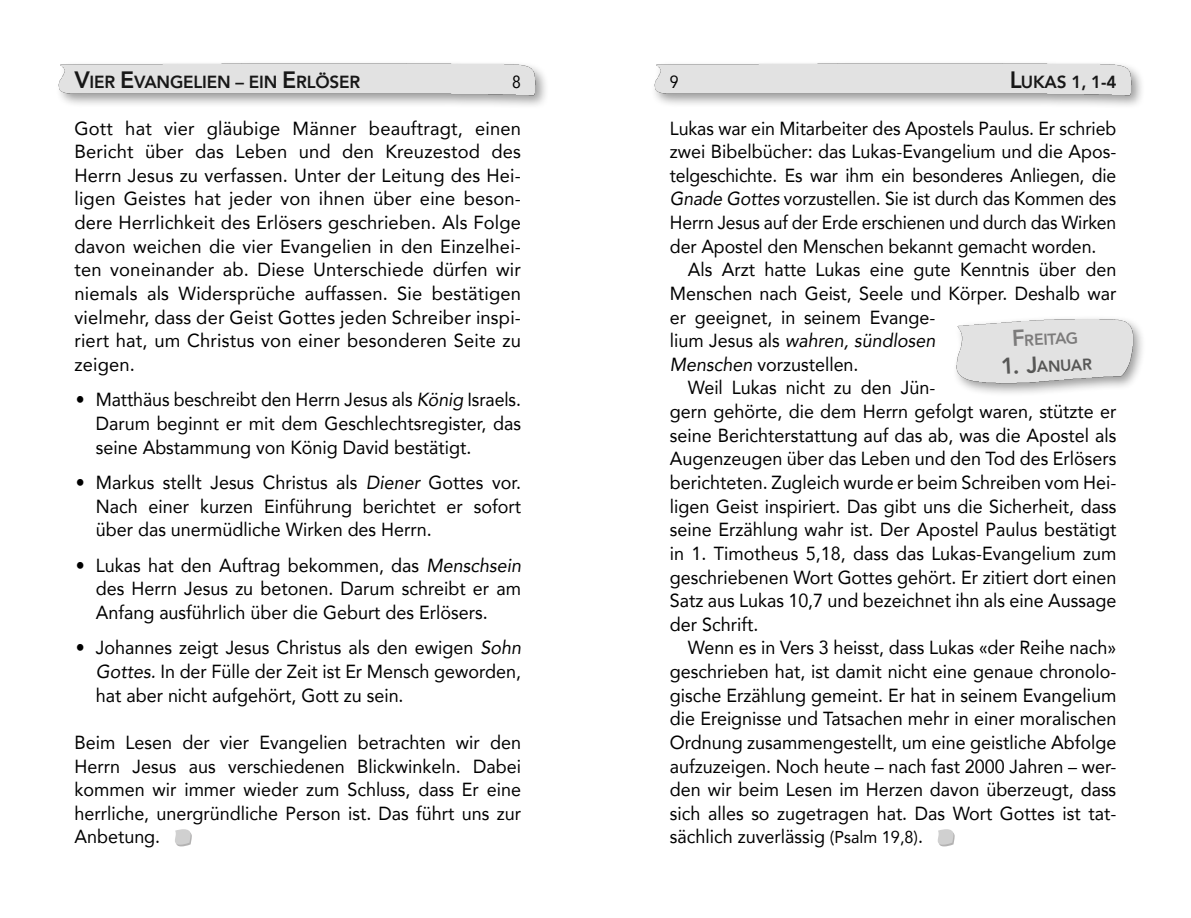
<style>
.page{position:relative;width:1191px;height:918px;background:#fff}
.page>*{position:absolute;margin:0;border:0;box-sizing:border-box;transform-origin:0 0}
.t1{font:87.5px "Textile";color:#d0d0d0}
.t2{font:18.9px/23.6px "Avenir";color:#000;text-align:justify;scale:.95 1}
.t3{font:18.9px/23.6px "Avenir";color:#000;text-align:justify}
.t4{font:18.9px/23.6px "Avenir";color:#000;text-align:justify;scale:.94 1}
.t5{font:800 17.5px "Avenir";letter-spacing:-.01em;color:#000}
.t6{font:17.5px "Avenir";color:#000;scale:.9 1}
.t7{font:800 15.92px "Avenir";color:#575756}
.t8{font:800 15.92px "Avenir";color:#7c7b7b}
.s1{font-size:23.62px}
.s2{font-style:italic}
.s3{font-size:17.15px}
.s4{font-size:22.75px}
</style>
<div class="page">
<div style="left:55px;top:60px;width:495px;height:50px;background:#000;opacity:.4"></div>
<img style="left:55px;top:61px;width:491px;height:38px">
<div style="left:651px;top:60px;width:494px;height:50px;background:#000;opacity:.4"></div>
<img style="left:651px;top:61px;width:490px;height:38px">
<div style="left:952px;top:315px;width:194px;height:82px;background:#000;opacity:.4"></div>
<img style="left:955px;top:315px;width:179px;height:71px">
<p class="t5" style="left:74px;top:69px;width:287px"><span class="s1">V</span>IER <span class="s1">E</span>VANGELIEN – EIN <span class="s1">E</span>RLÖSER</p>
<p class="t5" style="left:1009px;top:69px;width:109px"><span class="s1">L</span>UKAS 1, 1-4</p>
<p class="t4" style="left:670px;top:116px;width:476px">Lukas war ein Mitarbeiter des Apostels Paulus. Er schrieb zwei Bibelbücher: das Lukas-Evangelium und die Apos&shy;telgeschichte. Es war ihm ein besonderes Anliegen, die <span class="s2">Gnade Gottes</span> vorzustellen. Sie ist durch das Kommen des Herrn Jesus auf der Erde erschienen und durch das Wirken der Apostel den Menschen bekannt gemacht worden.</p>
<p class="t2" style="left:670px;top:257px;width:471px;text-align:left;text-indent:18px">Als Arzt hatte Lukas eine gute Kenntnis über den Menschen nach Geist, Seele und Körper. Deshalb war er geeignet, in seinem Evange-<br>lium Jesus als <span class="s2">wahren, sündlosen<br>Menschen</span> vorzustellen.</p>
<p class="t2" style="left:670px;top:375px;width:471px;text-align:left;text-indent:18px">Weil Lukas nicht zu den Jün-<br>gern gehörte, die dem Herrn gefolgt waren, stützte er seine Berichterstattung auf das ab, was die Apostel als Augenzeugen über das Leben und den Tod des Erlösers berichteten. Zugleich wurde er beim Schreiben vom Hei&shy;ligen Geist inspiriert. Das gibt uns die Sicherheit, dass seine Erzählung wahr ist. Der Apostel Paulus bestätigt in 1. Timotheus 5,18, dass das Lukas-Evangelium zum geschriebenen Wort Gottes gehört. Er zitiert dort einen Satz aus Lukas 10,7 und bezeichnet ihn als eine Aussage der Schrift.</p>
<p class="t2" style="left:670px;top:635px;width:471px;text-indent:18px">Wenn es in Vers 3 heisst, dass Lukas «der Reihe nach» geschrieben hat, ist damit nicht eine genaue chronolo&shy;gische Erzählung gemeint. Er hat in seinem Evangelium die Ereignisse und Tatsachen mehr in einer moralischen Ordnung zusammengestellt, um eine geistliche Abfolge aufzuzeigen. Noch heute – nach fast 2000 Jahren – wer&shy;den wir beim Lesen im Herzen davon überzeugt, dass sich alles so zugetragen hat. Das Wort Gottes ist tat&shy;sächlich zuverlässig <span class="s3">(Psalm 19,8)</span>.</p>
<p class="t6" style="left:512px;top:68px;width:11px">8</p>
<p class="t6" style="left:670px;top:68px;width:11px">9</p>
<p class="t3" style="left:74px;top:116px;width:448px">Gott hat vier gläubige Männer beauftragt, einen Bericht über das Leben und den Kreuzestod des Herrn Jesus zu verfassen. Unter der Leitung des Hei&shy;ligen Geistes hat jeder von ihnen über eine beson&shy;dere Herrlichkeit des Erlösers geschrieben. Als Folge davon weichen die vier Evangelien in den Einzelhei&shy;ten voneinander ab. Diese Unterschiede dürfen wir niemals als Widersprüche auffassen. Sie bestätigen vielmehr, dass der Geist Gottes jeden Schreiber inspi&shy;riert hat, um Christus von einer besonderen Seite zu zeigen.</p>
<p class="t4" style="left:96px;top:387px;width:454px;text-indent:-20px">• Matthäus beschreibt den Herrn Jesus als <span class="s2">König</span> Israels.<br>Darum beginnt er mit dem Geschlechtsregister, das seine Abstammung von König David bestätigt.</p>
<p class="t2" style="left:96px;top:470px;width:449px;text-indent:-20px">• Markus stellt Jesus Christus als <span class="s2">Diener</span> Gottes vor.<br>Nach einer kurzen Einführung berichtet er sofort über das unermüdliche Wirken des Herrn.</p>
<p class="t2" style="left:96px;top:553px;width:449px;text-indent:-20px">• Lukas hat den Auftrag bekommen, das <span class="s2">Menschsein </span>des Herrn Jesus zu betonen. Darum schreibt er am Anfang ausführlich über die Geburt des Erlösers.</p>
<p class="t2" style="left:96px;top:635px;width:449px;text-indent:-20px">• Johannes zeigt Jesus Christus als den ewigen <span class="s2">Sohn Gottes.</span> In der Fülle der Zeit ist Er Mensch geworden, hat aber nicht aufgehört, Gott zu sein.</p>
<p class="t2" style="left:74px;top:730px;width:471px">Beim Lesen der vier Evangelien betrachten wir den Herrn Jesus aus verschiedenen Blickwinkeln. Dabei kommen wir immer wieder zum Schluss, dass Er eine herrliche, unergründliche Person ist. Das führt uns zur Anbetung.</p>
<p class="t8" style="left:1011px;top:328px;width:68px;rotate:-3deg"><span class="s4">F</span>reitag</p>
<p class="t7" style="left:1000px;top:356px;width:92px;rotate:-3deg"><span class="s4">1. J</span>anuar</p>
<p class="t1" style="left:168px;top:746px;width:27px">.</p>
<p class="t1" style="left:930px;top:746px;width:27px">.</p>
</div>
